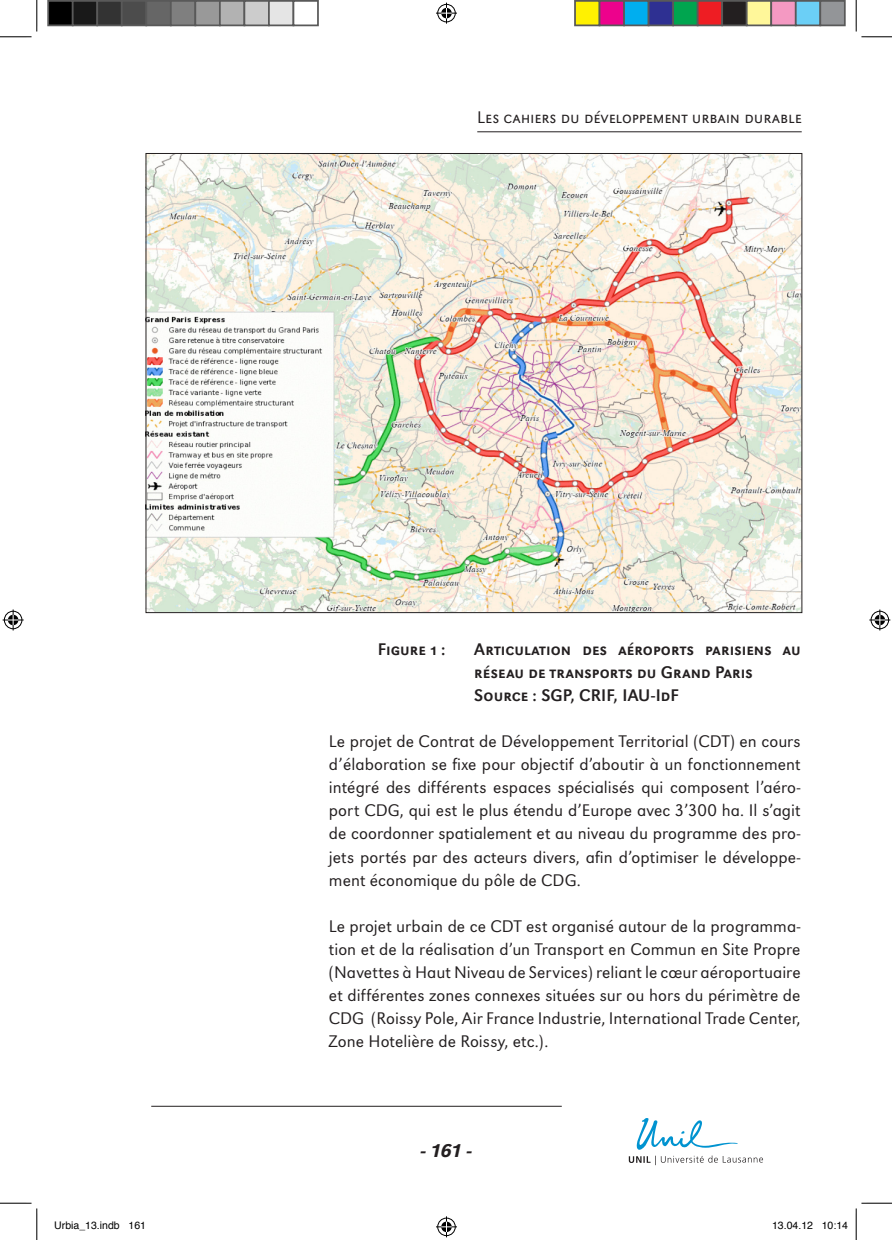
<style>
.page{position:relative;width:893px;height:1240px;background:#fff}
.page>*{position:absolute;margin:0;border:0;box-sizing:border-box;transform-origin:0 0}
.t1{font:italic 500 19.25px "URW Grotesk T";color:#231f20}
.t2{font:300 17.5px/23.1px "URW Grotesk T";letter-spacing:.005em;color:#231f20;text-align:justify}
.t3{font:17.5px/23.1px "URW Grotesk SCT";letter-spacing:.005em;color:#231f20}
.t4{font:300 17.5px "URW Grotesk SCT";letter-spacing:.005em;color:#231f20}
.t5{font:10.5px "Helvetica";color:#000}
</style>
<div class="page">
<hr style="left:477px;top:131px;width:324px;height:1px;background:#231f20">
<svg style="left:628px;top:1118px;width:135px;height:48px"></svg>
<hr style="left:151px;top:1105px;width:410px;height:1px;background:#231f20">
<img style="left:147px;top:155px;width:652px;height:456px">
<hr style="left:0;top:36px;width:32px;height:1px;background:#000">
<hr style="left:861px;top:36px;width:30px;height:1px;background:#000">
<hr style="left:0;top:1202px;width:32px;height:1px;background:#000">
<hr style="left:861px;top:1202px;width:30px;height:1px;background:#000">
<hr style="left:36px;top:0;width:1px;height:32px;background:#000">
<hr style="left:36px;top:1208px;width:1px;height:31px;background:#000">
<hr style="left:855px;top:0;width:1px;height:32px;background:#000">
<hr style="left:855px;top:1208px;width:1px;height:31px;background:#000">
<svg style="left:436px;top:3px;width:21px;height:21px"></svg>
<svg style="left:436px;top:1216px;width:21px;height:21px"></svg>
<svg style="left:3px;top:609px;width:21px;height:21px"></svg>
<svg style="left:869px;top:609px;width:20px;height:21px"></svg>
<div style="left:48px;top:1px;width:25px;height:24px;background:#000"></div>
<div style="left:47px;top:0;width:27px;height:26px;border:2px solid #595959"></div>
<div style="left:73px;top:1px;width:24px;height:24px;background:#191919"></div>
<div style="left:72px;top:0;width:26px;height:26px;border:2px solid #595959"></div>
<div style="left:97px;top:1px;width:25px;height:24px;background:#333"></div>
<div style="left:96px;top:0;width:26px;height:26px;border:2px solid #595959"></div>
<div style="left:122px;top:1px;width:24px;height:24px;background:#4c4c4c"></div>
<div style="left:121px;top:0;width:26px;height:26px;border:2px solid #595959"></div>
<div style="left:146px;top:1px;width:25px;height:24px;background:#666"></div>
<div style="left:145px;top:0;width:27px;height:26px;border:2px solid #595959"></div>
<div style="left:171px;top:1px;width:24px;height:24px;background:#7f7f7f"></div>
<div style="left:170px;top:0;width:26px;height:26px;border:2px solid #595959"></div>
<div style="left:195px;top:1px;width:25px;height:24px;background:#999"></div>
<div style="left:194px;top:0;width:26px;height:26px;border:2px solid #595959"></div>
<div style="left:220px;top:1px;width:24px;height:24px;background:#b2b2b2"></div>
<div style="left:219px;top:0;width:26px;height:26px;border:2px solid #595959"></div>
<div style="left:244px;top:1px;width:25px;height:24px;background:#ccc"></div>
<div style="left:243px;top:0;width:27px;height:26px;border:2px solid #595959"></div>
<div style="left:269px;top:1px;width:24px;height:24px;background:#e5e5e5"></div>
<div style="left:268px;top:0;width:26px;height:26px;border:2px solid #595959"></div>
<div style="left:292px;top:0;width:26px;height:26px;border:2px solid #595959"></div>
<div style="left:574px;top:1px;width:25px;height:24px;background:#fff101"></div>
<div style="left:574px;top:0;width:26px;height:26px;border:2px solid #595959"></div>
<div style="left:599px;top:1px;width:24px;height:24px;background:#ed028c"></div>
<div style="left:598px;top:0;width:26px;height:26px;border:2px solid #595959"></div>
<div style="left:623px;top:1px;width:25px;height:24px;background:#00aeef"></div>
<div style="left:623px;top:0;width:26px;height:26px;border:2px solid #595959"></div>
<div style="left:648px;top:1px;width:24px;height:24px;background:#2e3092"></div>
<div style="left:647px;top:0;width:26px;height:26px;border:2px solid #595959"></div>
<div style="left:672px;top:1px;width:25px;height:24px;background:#00a54f"></div>
<div style="left:672px;top:0;width:26px;height:26px;border:2px solid #595959"></div>
<div style="left:697px;top:1px;width:24px;height:24px;background:#ee1d23"></div>
<div style="left:696px;top:0;width:26px;height:26px;border:2px solid #595959"></div>
<div style="left:721px;top:1px;width:25px;height:24px;background:#231f20"></div>
<div style="left:721px;top:0;width:26px;height:26px;border:2px solid #595959"></div>
<div style="left:746px;top:1px;width:24px;height:24px;background:#fff79a"></div>
<div style="left:745px;top:0;width:26px;height:26px;border:2px solid #595959"></div>
<div style="left:770px;top:1px;width:25px;height:24px;background:#f499c2"></div>
<div style="left:770px;top:0;width:26px;height:26px;border:2px solid #595959"></div>
<div style="left:795px;top:1px;width:24px;height:24px;background:#6bcff6"></div>
<div style="left:794px;top:0;width:26px;height:26px;border:2px solid #595959"></div>
<div style="left:819px;top:1px;width:25px;height:24px;background:#939598"></div>
<div style="left:819px;top:0;width:26px;height:26px;border:2px solid #595959"></div>
<p class="t4" style="left:477px;top:107px;width:326px">Les cahiers du développement urbain durable</p>
<p class="t3" style="left:378px;top:637px;width:69px">Figure 1 :</p>
<p class="t3" style="left:474px;top:637px;width:327px">Articulation des aéroports parisiens au réseau de transports du Grand Paris<br>Source : SGP, CRIF, IAU-IdF</p>
<p class="t2" style="left:329px;top:729px;width:473px">Le projet de Contrat de Développement Territorial (CDT) en cours d’élaboration se fixe pour objectif d’aboutir à un fonctionnement intégré des différents espaces spécialisés qui composent l’aéro&shy;port CDG, qui est le plus étendu d’Europe avec 3’300 ha. Il s’agit de coordonner spatialement et au niveau du programme des pro&shy;jets portés par des acteurs divers, afin d’optimiser le développe&shy;ment économique du pôle de CDG.</p>
<p class="t2" style="left:329px;top:914px;width:473px">Le projet urbain de ce CDT est organisé autour de la programma&shy;tion et de la réalisation d’un Transport en Commun en Site Propre (Navettes à Haut Niveau de Services) reliant le cœur aéroportuaire et différentes zones connexes situées sur ou hors du périmètre de CDG (Roissy Pole, Air France Industrie, International Trade Center, Zone Hotelière de Roissy, etc.).</p>
<p class="t1" style="left:420px;top:1139px;width:52px">- 161 -</p>
<p class="t5" style="left:54px;top:1221px;width:93px">Urbia_13.indb 161</p>
<p class="t5" style="left:771px;top:1221px;width:77px">13.04.12 10:14</p>
</div>
